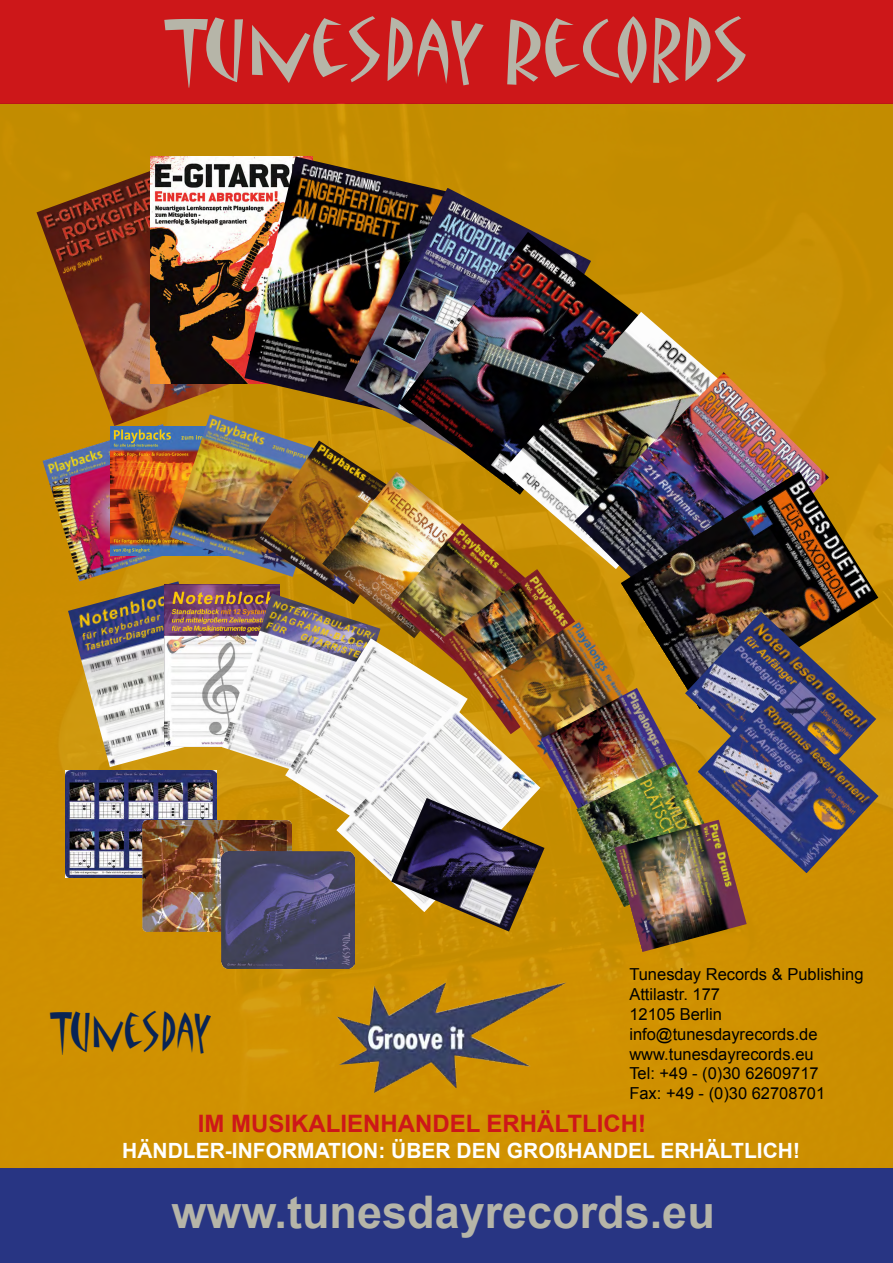
<style>
.page{position:relative;width:893px;height:1263px;background:#fff}
.page>*{position:absolute;margin:0;border:0;box-sizing:border-box;transform-origin:0 0}
.t1{font:72px "Matisse ITC";color:#b6b5a8;scale:1.24 1}
.t2{font:700 45px "Arial";color:#b6b5a8}
.t3{font:45px "Matisse ITC";color:#092455}
.t4{font:700 24px "Arial";color:#cd1719}
.t5{font:700 21px "Arial";color:#fff}
.t6{font:16.5px/19.8px "Arial";color:#000}
</style>
<div class="page">
<div style="left:0;top:0;width:893px;height:103px;background:#cd1719"></div>
<div style="left:0;top:1168px;width:893px;height:95px;background:#283583"></div>
<img style="left:0;top:103px;width:893px;height:1065px">
<img style="left:37px;top:157px;width:207px;height:269px">
<img style="left:151px;top:157px;width:93px;height:227px">
<img style="left:244px;top:157px;width:209px;height:257px">
<img style="left:344px;top:188px;width:247px;height:252px">
<img style="left:399px;top:232px;width:250px;height:263px">
<img style="left:43px;top:424px;width:157px;height:157px">
<img style="left:111px;top:426px;width:59px;height:129px">
<img style="left:170px;top:414px;width:163px;height:163px">
<img style="left:254px;top:440px;width:164px;height:153px">
<img style="left:322px;top:472px;width:167px;height:166px">
<img style="left:391px;top:523px;width:112px;height:115px">
<img style="left:441px;top:569px;width:134px;height:137px">
<img style="left:489px;top:619px;width:132px;height:151px">
<img style="left:541px;top:688px;width:144px;height:147px">
<img style="left:576px;top:761px;width:122px;height:146px">
<img style="left:614px;top:820px;width:133px;height:132px">
<img style="left:503px;top:312px;width:251px;height:257px">
<img style="left:575px;top:372px;width:254px;height:254px">
<img style="left:621px;top:471px;width:257px;height:238px">
<img style="left:685px;top:612px;width:191px;height:188px">
<img style="left:698px;top:694px;width:181px;height:179px">
<img style="left:68px;top:581px;width:152px;height:186px">
<img style="left:165px;top:585px;width:114px;height:161px">
<img style="left:222px;top:593px;width:159px;height:189px">
<img style="left:285px;top:638px;width:183px;height:198px">
<img style="left:336px;top:706px;width:204px;height:206px">
<img style="left:391px;top:798px;width:153px;height:133px">
<img style="left:65px;top:770px;width:152px;height:107px">
<img style="left:142px;top:820px;width:149px;height:111px">
<img style="left:336px;top:982px;width:230px;height:110px">
<img style="left:222px;top:852px;width:133px;height:116px">
<p class="t1" style="left:166px;top:3px;width:472px">TUNESDAY RECORDS</p>
<p class="t3" style="left:51px;top:1003px;width:161px">TUNESDAY</p>
<p class="t6" style="left:629px;top:965px;width:236px">Tunesday Records &amp; Publishing<br>Attilastr. 177<br>12105 Berlin info@tunesdayrecords.de www.tunesdayrecords.eu<br>Tel: +49 - (0)30 62609717<br>Fax: +49 - (0)30 62708701</p>
<p class="t4" style="left:198px;top:1107px;width:450px">IM MUSIKALIENHANDEL ERHÄLTLICH!</p>
<p class="t5" style="left:122px;top:1137px;width:679px">HÄNDLER-INFORMATION: ÜBER DEN GROßHANDEL ERHÄLTLICH!</p>
<p class="t2" style="left:171px;top:1182px;width:545px">www.tunesdayrecords.eu</p>
</div>
